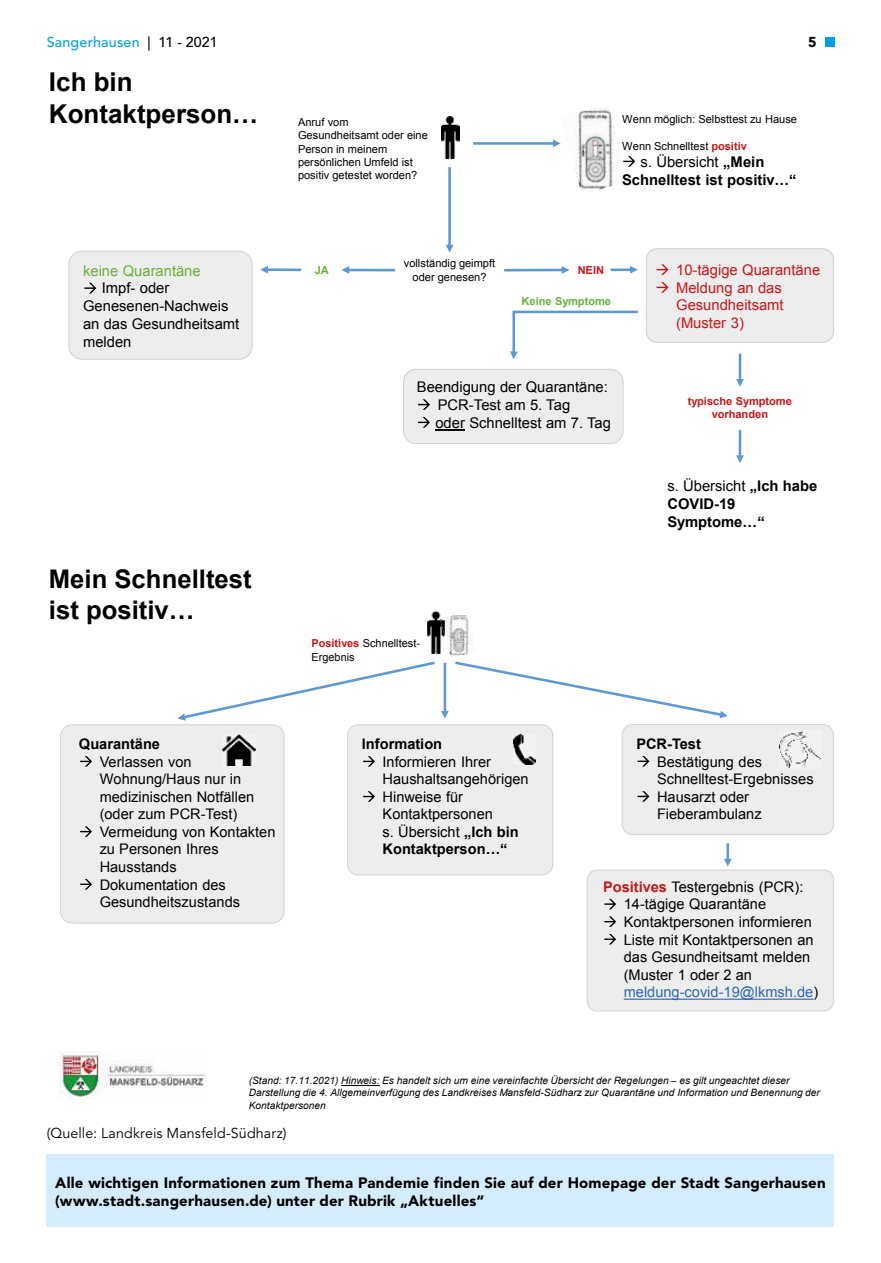
<style>
.page{position:relative;width:881px;height:1263px;background:#fff}
.page>*{position:absolute;margin:0;border:0;box-sizing:border-box;transform-origin:0 0}
.t1{font:700 25.95px/31.2px "Arial";color:#000}
.t2{font:700 25.65px/30.8px "Arial";color:#000}
.t3{font:900 15px/18px "Avenir LT";letter-spacing:.015em;color:#000}
.t4{font:14.7px/17.7px "Arial";color:#000}
.t5{font:700 14.7px/17.7px "Arial";color:#000}
.t6{font:14.7px/17.7px "Arial";color:#c61618}
.t7{font:14.7px "Arial";color:#68b239}
.t8{font:14.55px/17.5px "Arial";color:#000}
.t9{font:700 14.55px "Arial";color:#000}
.t10{font:14.25px "Avenir LT";letter-spacing:.005em;color:#000}
.t11{font:500 14.25px "Avenir LT";letter-spacing:.01em;color:#009fe3}
.t12{font:900 14.25px "Avenir LT";color:#000}
.t13{font:11.1px/13.4px "Arial";color:#000}
.t14{font:700 11.1px/13.4px "Arial";color:#c61618;text-align:center}
.t15{font:700 11.1px "Arial";color:#68b239}
.t16{font:10.95px/13.2px "Arial";color:#000}
.t17{font:italic 10.2px/12.1px "Arial";letter-spacing:.005em;color:#000}
.s1{color:#000}
.s2{font-weight:700;color:#c61618}
.s3{font-weight:400}
.s4{font-weight:700}
.s5{color:#2d69b1}
</style>
<div class="page">
<div style="left:824px;top:37px;width:9px;height:9px;background:#009fe3"></div>
<img style="left:441px;top:116px;width:18px;height:42px">
<img style="left:560px;top:108px;width:58px;height:83px">
<hr style="left:473px;top:142px;width:81px;height:3px;background:#5d9ad3">
<svg style="left:552px;top:140px;width:8px;height:7px"></svg>
<svg style="left:623px;top:156px;width:12px;height:11px"></svg>
<hr style="left:448px;top:167px;width:2px;height:79px;background:#5d9ad3">
<svg style="left:446px;top:245px;width:7px;height:8px"></svg>
<div style="left:645px;top:248px;width:188px;height:95px;background:#ededed;border:1px solid #d4d4d4;border-radius:11px"></div>
<svg style="left:656px;top:264px;width:12px;height:11px"></svg>
<svg style="left:656px;top:282px;width:12px;height:11px"></svg>
<svg style="left:510px;top:310px;width:128px;height:49px"></svg>
<div style="left:403px;top:369px;width:220px;height:75px;background:#ededed;border:1px solid #d4d4d4;border-radius:12px"></div>
<svg style="left:418px;top:399px;width:12px;height:11px"></svg>
<svg style="left:418px;top:417px;width:12px;height:11px"></svg>
<hr style="left:435px;top:429px;width:30px;height:1px;background:#000">
<hr style="left:504px;top:269px;width:59px;height:2px;background:#5d9ad3">
<svg style="left:561px;top:266px;width:8px;height:8px"></svg>
<hr style="left:610px;top:268px;width:21px;height:3px;background:#5d9ad3">
<svg style="left:629px;top:266px;width:8px;height:8px"></svg>
<hr style="left:738px;top:354px;width:3px;height:26px;background:#5d9ad3">
<svg style="left:736px;top:379px;width:7px;height:8px"></svg>
<hr style="left:738px;top:430px;width:3px;height:27px;background:#5d9ad3">
<svg style="left:736px;top:455px;width:7px;height:8px"></svg>
<hr style="left:348px;top:269px;width:47px;height:2px;background:#5d9ad3">
<svg style="left:341px;top:266px;width:8px;height:8px"></svg>
<hr style="left:266px;top:268px;width:35px;height:3px;background:#5d9ad3">
<svg style="left:260px;top:266px;width:8px;height:8px"></svg>
<div style="left:68px;top:251px;width:184px;height:109px;background:#ededed;border:1px solid #d4d4d4;border-radius:13px"></div>
<svg style="left:84px;top:283px;width:12px;height:10px"></svg>
<img style="left:427px;top:611px;width:17px;height:43px">
<img style="left:444px;top:615px;width:27px;height:43px">
<svg style="left:444px;top:617px;width:1px;height:19px"></svg>
<img style="left:439px;top:617px;width:5px;height:19px">
<div style="left:61px;top:725px;width:223px;height:198px;background:#ededed;border-radius:12px"></div>
<div style="left:60px;top:724px;width:224px;height:199px;border:1px solid #d4d4d4;border-radius:12px"></div>
<svg style="left:80px;top:756px;width:12px;height:11px"></svg>
<svg style="left:80px;top:826px;width:12px;height:11px"></svg>
<svg style="left:80px;top:879px;width:12px;height:10px"></svg>
<div style="left:622px;top:725px;width:211px;height:110px;background:#ededed;border-radius:10px"></div>
<div style="left:621px;top:724px;width:212px;height:111px;border:1px solid #d4d4d4;border-radius:10px"></div>
<img style="left:779px;top:731px;width:42px;height:37px">
<div style="left:586px;top:869px;width:247px;height:142px;background:#ededed;border:1px solid #d4d4d4;border-radius:10px"></div>
<svg style="left:604px;top:899px;width:12px;height:10px"></svg>
<svg style="left:604px;top:916px;width:12px;height:11px"></svg>
<svg style="left:604px;top:934px;width:12px;height:10px"></svg>
<svg style="left:623px;top:999px;width:190px;height:1px"></svg>
<svg style="left:177px;top:661px;width:554px;height:214px"></svg>
<img style="left:60px;top:1051px;width:147px;height:48px">
<hr style="left:341px;top:1085px;width:38px;height:1px;background:#000">
<div style="left:47px;top:1154px;width:786px;height:73px;background:#d4edfc"></div>
<p class="t11" style="left:47px;top:34px;width:172px">Sangerhausen <span class="s1">| 11 - 2021</span></p>
<p class="t12" style="left:808px;top:34px;width:10px">5</p>
<h1 class="t1" style="left:49px;top:68px;width:210px">Ich bin<br>Kontaktperson…</h1>
<p class="t13" style="left:298px;top:115px;width:131px">Anruf vom<br>Gesundheitsamt oder eine<br>Person in meinem persönlichen Umfeld ist positiv getestet worden?</p>
<p class="t13" style="left:621px;top:113px;width:176px">Wenn möglich: Selbsttest zu Hause</p>
<p class="t13" style="left:621px;top:139px;width:126px">Wenn Schnelltest <span class="s2">positiv</span></p>
<p class="t5" style="left:621px;top:153px;width:176px;text-indent:19px"><span class="s3">s. Übersicht</span> „Mein<br>Schnelltest ist positiv…“</p>
<p class="t13" style="left:403px;top:257px;width:93px;text-align:center">vollständig geimpft oder genesen?</p>
<p class="t7" style="left:83px;top:261px;width:119px">keine Quarantäne</p>
<p class="t15" style="left:314px;top:263px;width:16px">JA</p>
<p class="t14" style="left:577px;top:264px;width:28px">NEIN</p>
<p class="t4" style="left:83px;top:280px;width:158px;text-indent:19px">Impf- oder<br>Genesenen-Nachweis an das Gesundheitsamt melden</p>
<p class="t15" style="left:521px;top:294px;width:91px">Keine Symptome</p>
<h2 class="t2" style="left:49px;top:564px;width:204px">Mein Schnelltest ist positiv…</h2>
<p class="t4" style="left:435px;top:378px;width:177px;text-indent:-19px">Beendigung der Quarantäne:<br>PCR-Test am 5. Tag<br>oder Schnelltest am 7. Tag</p>
<p class="t16" style="left:311px;top:637px;width:110px"><span class="s2">Positives</span> Schnelltest-<br>Ergebnis</p>
<p class="t6" style="left:676px;top:261px;width:145px">10-tägige Quarantäne<br>Meldung an das<br>Gesundheitsamt (Muster 3)</p>
<p class="t14" style="left:687px;top:394px;width:106px">typische Symptome vorhanden</p>
<p class="t5" style="left:667px;top:478px;width:151px"><span class="s3">s. Übersicht</span> „Ich habe<br>COVID-19<br>Symptome…“</p>
<p class="t9" style="left:79px;top:734px;width:83px">Quarantäne</p>
<p class="t8" style="left:100px;top:753px;width:177px">Verlassen von<br>Wohnung/Haus nur in medizinischen Notfällen (oder zum PCR-Test)<br>Vermeidung von Kontakten zu Personen Ihres<br>Hausstands<br>Dokumentation des<br>Gesundheitszustands</p>
<p class="t9" style="left:362px;top:734px;width:82px">Information</p>
<p class="t8" style="left:382px;top:753px;width:147px">Informieren Ihrer<br>Haushaltsangehörigen<br>Hinweise für<br>Kontaktpersonen<br>s. Übersicht <span class="s4">„Ich bin<br>Kontaktperson…“</span></p>
<p class="t9" style="left:636px;top:734px;width:66px">PCR-Test</p>
<p class="t8" style="left:656px;top:753px;width:158px">Bestätigung des<br>Schnelltest-Ergebnisses<br>Hausarzt oder<br>Fieberambulanz</p>
<p class="t8" style="left:623px;top:878px;width:196px;text-indent:-21px"><span class="s2">Positives</span> Testergebnis (PCR):<br>14-tägige Quarantäne<br>Kontaktpersonen informieren<br>Liste mit Kontaktpersonen an das Gesundheitsamt melden (Muster 1 oder 2 an <span class="s5">meldung-covid-19@lkmsh.de</span>)</p>
<p class="t17" style="left:249px;top:1075px;width:572px">(Stand: 17.11.2021) Hinweis: Es handelt sich um eine vereinfachte Übersicht der Regelungen – es gilt ungeachtet dieser<br>Darstellung die 4. Allgemeinverfügung des Landkreises Mansfeld-Südharz zur Quarantäne und Information und Benennung der<br>Kontaktpersonen</p>
<p class="t10" style="left:47px;top:1125px;width:241px">(Quelle: Landkreis Mansfeld-Südharz)</p>
<p class="t3" style="left:55px;top:1173px;width:771px">Alle wichtigen Informationen zum Thema Pandemie finden Sie auf der Homepage der Stadt Sangerhausen (www.stadt.sangerhausen.de) unter der Rubrik „Aktuelles“</p>
</div>
